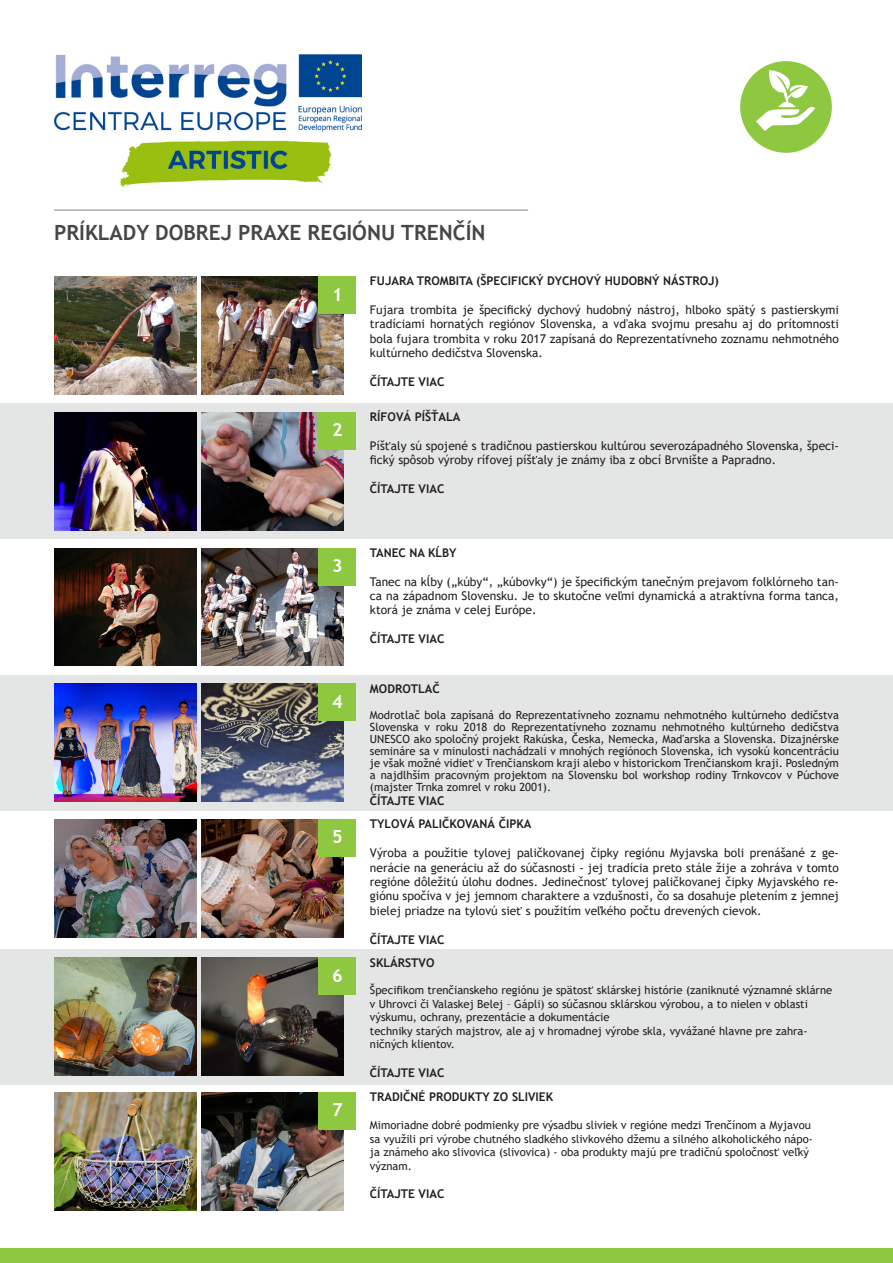
<style>
.page{position:relative;width:893px;height:1263px;background:#fff}
.page>*{position:absolute;margin:0;border:0;box-sizing:border-box;transform-origin:0 0}
.t1{font:700 21px "Trebuchet MS";color:#444647}
.t2{font:700 18px "Trebuchet MS";color:#fff}
.t3{font:12px/14.4px "Trebuchet MS";color:#231f20;text-align:justify}
.t4{font:700 12px "Trebuchet MS";color:#231f20}
.t5{font:11.25px/12px "Trebuchet MS";color:#231f20}
</style>
<div class="page">
<img style="left:54px;top:54px;width:307px;height:133px">
<svg style="left:736px;top:57px;width:100px;height:100px;fill:#8ec740"></svg>
<div style="left:733px;top:54px;width:106px;height:106px;border:7px solid #fff;border-radius:50%"></div>
<svg style="left:756px;top:69px;width:59px;height:62px"></svg>
<div style="left:0;top:1248px;width:893px;height:15px;background:#8ec740"></div>
<hr style="left:54px;top:209px;width:474px;height:2px;background:#aaadad">
<div style="left:0;top:403px;width:893px;height:136px;background:#e4e5e5"></div>
<div style="left:0;top:675px;width:893px;height:136px;background:#e4e5e5"></div>
<div style="left:0;top:949px;width:893px;height:135px;background:#e4e5e5"></div>
<img style="left:201px;top:1092px;width:142px;height:118px">
<img style="left:201px;top:958px;width:142px;height:117px">
<img style="left:201px;top:819px;width:142px;height:118px">
<img style="left:201px;top:684px;width:142px;height:117px">
<img style="left:201px;top:548px;width:142px;height:118px">
<img style="left:201px;top:412px;width:142px;height:118px">
<img style="left:201px;top:276px;width:142px;height:118px">
<img style="left:54px;top:1092px;width:142px;height:118px">
<img style="left:54px;top:958px;width:142px;height:117px">
<img style="left:54px;top:819px;width:142px;height:118px">
<img style="left:54px;top:684px;width:142px;height:117px">
<img style="left:54px;top:548px;width:142px;height:118px">
<img style="left:54px;top:412px;width:142px;height:118px">
<img style="left:54px;top:276px;width:142px;height:118px">
<div style="left:319px;top:276px;width:37px;height:37px;background:#8ec740"></div>
<div style="left:319px;top:412px;width:37px;height:37px;background:#8ec740"></div>
<div style="left:319px;top:548px;width:37px;height:37px;background:#8ec740"></div>
<div style="left:319px;top:684px;width:37px;height:37px;background:#8ec740"></div>
<div style="left:319px;top:819px;width:37px;height:38px;background:#8ec740"></div>
<div style="left:319px;top:958px;width:37px;height:37px;background:#8ec740"></div>
<div style="left:319px;top:1092px;width:37px;height:37px;background:#8ec740"></div>
<p class="t1" style="left:54px;top:219px;width:433px">PRÍKLADY DOBREJ PRAXE REGIÓNU TRENČÍN</p>
<p class="t4" style="left:370px;top:273px;width:350px">FUJARA TROMBITA (ŠPECIFICKÝ DYCHOVÝ HUDOBNÝ NÁSTROJ)</p>
<p class="t3" style="left:370px;top:302px;width:470px">Fujara trombita je špecifický dychový hudobný nástroj, hlboko spätý s pastierskymi tradíciami hornatých regiónov Slovenska, a vďaka svojmu presahu aj do prítomnosti bola fujara trombita v roku 2017 zapísaná do Reprezentatívneho zoznamu nehmotného kultúrneho dedičstva Slovenska.</p>
<p class="t4" style="left:370px;top:374px;width:76px">ČÍTAJTE VIAC</p>
<p class="t4" style="left:370px;top:409px;width:92px">RÍFOVÁ PÍŠŤALA</p>
<p class="t3" style="left:370px;top:438px;width:470px">Píšťaly sú spojené s tradičnou pastierskou kultúrou severozápadného Slovenska, špeci&shy;fický spôsob výroby rífovej píšťaly je známy iba z obcí Brvnište a Papradno.</p>
<p class="t4" style="left:370px;top:481px;width:76px">ČÍTAJTE VIAC</p>
<p class="t2" style="left:332px;top:283px;width:12px">1</p>
<p class="t2" style="left:332px;top:418px;width:12px">2</p>
<p class="t2" style="left:332px;top:554px;width:12px">3</p>
<p class="t2" style="left:332px;top:690px;width:12px">4</p>
<p class="t2" style="left:332px;top:826px;width:12px">5</p>
<p class="t2" style="left:332px;top:964px;width:12px">6</p>
<p class="t2" style="left:332px;top:1098px;width:12px">7</p>
<p class="t4" style="left:370px;top:545px;width:88px">TANEC NA KĹBY</p>
<p class="t3" style="left:370px;top:574px;width:470px">Tanec na kĺby („kúby“, „kúbovky“) je špecifickým tanečným prejavom folklórneho tan&shy;ca na západnom Slovensku. Je to skutočne veľmi dynamická a atraktívna forma tanca, ktorá je známa v celej Európe.</p>
<p class="t4" style="left:370px;top:631px;width:76px">ČÍTAJTE VIAC</p>
<p class="t4" style="left:370px;top:681px;width:71px">MODROTLAČ</p>
<p class="t5" style="left:370px;top:709px;width:470px;text-align:justify">Modrotlač bola zapísaná do Reprezentatívneho zoznamu nehmotného kultúrneho dedičstva Slovenska v roku 2018 do Reprezentatívneho zoznamu nehmotného kultúrneho dedičstva UNESCO ako spoločný projekt Rakúska, Česka, Nemecka, Maďarska a Slovenska. Dizajnérske semináre sa v minulosti nachádzali v mnohých regiónoch Slovenska, ich vysokú koncentráciu je však možné vidieť v Trenčianskom kraji alebo v historickom Trenčianskom kraji. Posledným a najdlhším pracovným projektom na Slovensku bol workshop rodiny Trnkovcov v Púchove (majster Trnka zomrel v roku 2001).</p>
<p class="t4" style="left:370px;top:794px;width:76px">ČÍTAJTE VIAC</p>
<p class="t4" style="left:370px;top:817px;width:163px">TYLOVÁ PALIČKOVANÁ ČIPKA</p>
<p class="t3" style="left:370px;top:846px;width:470px">Výroba a použitie tylovej paličkovanej čipky regiónu Myjavska boli prenášané z ge&shy;nerácie na generáciu až do súčasnosti - jej tradícia preto stále žije a zohráva v tomto regióne dôležitú úlohu dodnes. Jedinečnosť tylovej paličkovanej čipky Myjavského re&shy;giónu spočíva v jej jemnom charaktere a vzdušnosti, čo sa dosahuje pletením z jemnej bielej priadze na tylovú sieť s použitím veľkého počtu drevených cievok.</p>
<p class="t4" style="left:370px;top:932px;width:76px">ČÍTAJTE VIAC</p>
<p class="t4" style="left:370px;top:955px;width:66px">SKLÁRSTVO</p>
<p class="t5" style="left:370px;top:984px;width:464px;line-height:13.5px">Špecifikom trenčianskeho regiónu je spätosť sklárskej histórie (zaniknuté významné sklárne v Uhrovci či Valaskej Belej – Gápli) so súčasnou sklárskou výrobou, a to nielen v oblasti výskumu, ochrany, prezentácie a dokumentácie</p>
<p class="t5" style="left:370px;top:1024px;width:439px;line-height:13.5px">techniky starých majstrov, ale aj v hromadnej výrobe skla, vyvážané hlavne pre zahra&shy;ničných klientov.</p>
<p class="t4" style="left:370px;top:1065px;width:76px">ČÍTAJTE VIAC</p>
<p class="t4" style="left:370px;top:1089px;width:185px">TRADIČNÉ PRODUKTY ZO SLIVIEK</p>
<p class="t5" style="left:370px;top:1118px;width:445px;line-height:13.5px">Mimoriadne dobré podmienky pre výsadbu sliviek v regióne medzi Trenčínom a Myjavou sa využili pri výrobe chutného sladkého slivkového džemu a silného alkoholického nápo&shy;ja známeho ako slivovica (slivovica) - oba produkty majú pre tradičnú spoločnosť veľký význam.</p>
<p class="t4" style="left:370px;top:1186px;width:76px">ČÍTAJTE VIAC</p>
</div>
